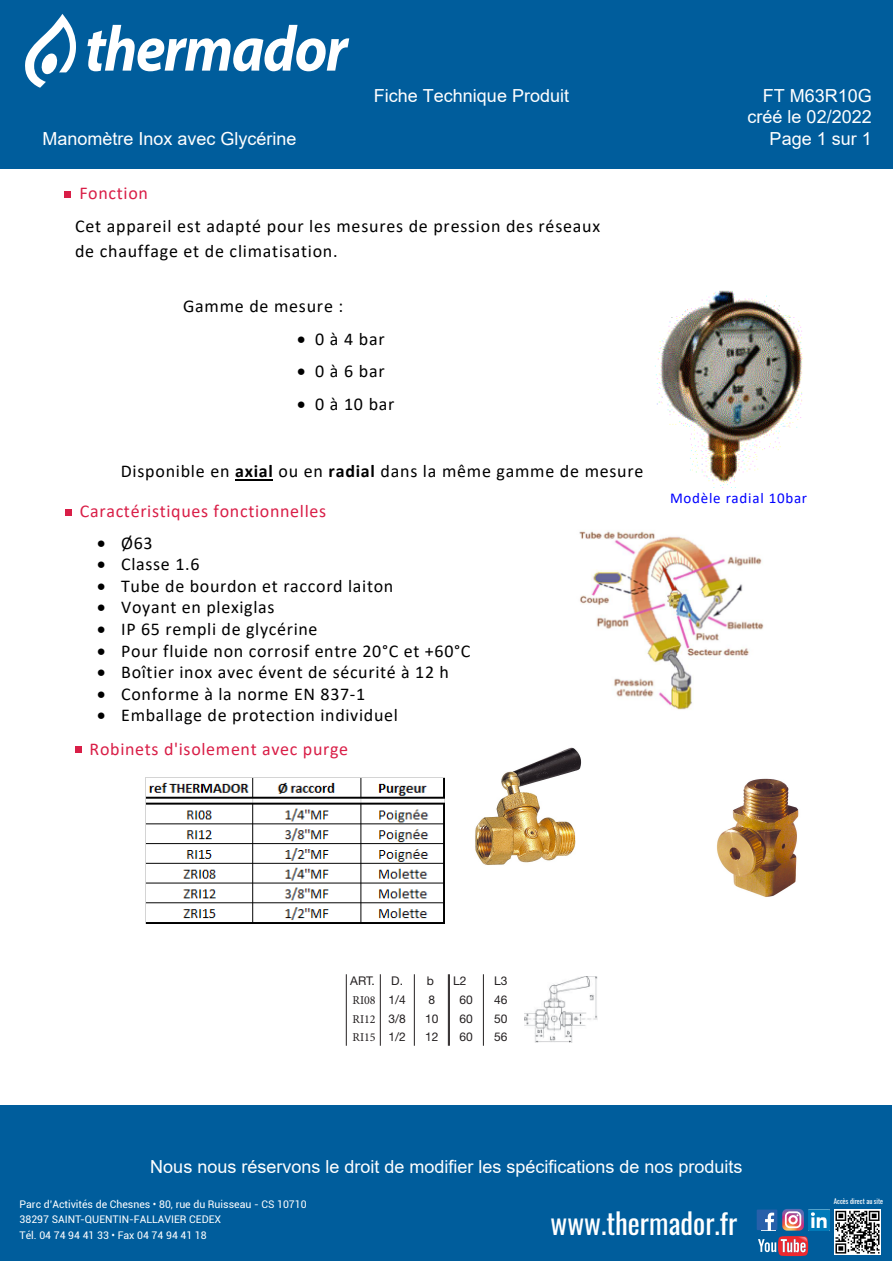
<style>
.page{position:relative;width:893px;height:1263px;background:#fff}
.page>*{position:absolute;margin:0;border:0;box-sizing:border-box;transform-origin:0 0}
.t1{font:28.5px "Oswald";color:#fff}
.t2{font:18px/25.2px "Calibri";letter-spacing:.035em;color:#000}
.t3{font:18px/21.6px "Arial";color:#fff;text-align:right}
.t4{font:18px "Calibri";letter-spacing:.035em;color:#d91e47}
.t5{font:15px "Calibri";letter-spacing:.05em;color:#00f}
.t6{font:12px "Helvetica Neue LT Std";color:#231f20}
.t7{font:12px "Minion Pro";color:#231f20}
.t8{font:10.5px/15.6px "Roboto";color:#fff}
.t9{font:6.9px "Oswald";color:#fff}
.s1{font-weight:700}
.s2{font-family:"Helvetica Neue LT Std"}
</style>
<div class="page">
<div style="left:0;top:0;width:893px;height:169px;background:#005d9c"></div>
<div style="left:0;top:1105px;width:892px;height:156px;background:#005d9c"></div>
<svg style="left:87px;top:25px;width:262px;height:46px"></svg>
<svg style="left:25px;top:14px;width:51px;height:74px"></svg>
<img style="left:808px;top:1209px;width:21px;height:21px">
<svg style="left:758px;top:1236px;width:50px;height:20px"></svg>
<img style="left:835px;top:1209px;width:45px;height:46px">
<svg style="left:757px;top:1209px;width:47px;height:21px"></svg>
<div style="left:65px;top:191px;width:6px;height:7px;background:#d91e47"></div>
<div style="left:65px;top:509px;width:7px;height:6px;background:#d91e47"></div>
<img style="left:579px;top:531px;width:185px;height:179px">
<img style="left:655px;top:290px;width:148px;height:196px">
<hr style="left:235px;top:480px;width:38px;height:1px;background:#000">
<div style="left:75px;top:746px;width:6px;height:7px;background:#d91e47"></div>
<img style="left:145px;top:777px;width:300px;height:146px">
<img style="left:475px;top:747px;width:107px;height:118px">
<img style="left:716px;top:778px;width:83px;height:119px">
<img style="left:525px;top:977px;width:73px;height:66px">
<hr style="left:346px;top:974px;width:1px;height:72px;background:#231f20">
<hr style="left:380px;top:974px;width:1px;height:72px;background:#231f20">
<hr style="left:414px;top:974px;width:1px;height:72px;background:#231f20">
<hr style="left:448px;top:974px;width:1px;height:72px;background:#231f20">
<hr style="left:449px;top:974px;width:1px;height:72px;background:#231f20">
<hr style="left:483px;top:974px;width:1px;height:72px;background:#231f20">
<p class="t3" style="left:43px;top:128px;width:256px">Manomètre Inox avec Glycérine</p>
<p class="t3" style="left:374px;top:85px;width:197px">Fiche Technique Produit</p>
<p class="t3" style="left:748px;top:85px;width:126px">FT M63R10G créé le 02/2022<br>Page 1 sur 1</p>
<p class="t4" style="left:79px;top:181px;width:70px">Fonction</p>
<p class="t2" style="left:75px;top:213px;width:527px">Cet appareil est adapté pour les mesures de pression des réseaux de chauffage et de climatisation.</p>
<p class="t2" style="left:183px;top:293px;width:162px">Gamme de mesure :</p>
<p class="t2" style="left:297px;top:326px;width:89px">• 0 à 4 bar</p>
<p class="t2" style="left:297px;top:358px;width:89px">• 0 à 6 bar</p>
<p class="t2" style="left:297px;top:391px;width:99px">• 0 à 10 bar</p>
<p class="t2" style="left:121px;top:457px;width:524px">Disponible en <span class="s1">axial</span> ou en <span class="s1">radial</span> dans la même gamme de mesure</p>
<p class="t4" style="left:80px;top:499px;width:248px">Caractéristiques fonctionnelles</p>
<p class="t2" style="left:97px;top:529px;width:57px">• Ø63</p>
<p class="t2" style="left:97px;top:551px;width:104px">• Classe 1.6</p>
<p class="t2" style="left:97px;top:573px;width:298px">• Tube de bourdon et raccord laiton</p>
<p class="t2" style="left:97px;top:594px;width:179px">• Voyant en plexiglas</p>
<p class="t2" style="left:97px;top:616px;width:222px">• IP 65 rempli de glycérine</p>
<p class="t2" style="left:97px;top:637px;width:375px">• Pour fluide non corrosif entre 20°C et +60°C</p>
<p class="t2" style="left:97px;top:659px;width:353px">• Boîtier inox avec évent de sécurité à 12 h</p>
<p class="t2" style="left:97px;top:681px;width:270px">• Conforme à la norme EN 837-1</p>
<p class="t2" style="left:97px;top:702px;width:302px">• Emballage de protection individuel</p>
<p class="t4" style="left:90px;top:737px;width:260px">Robinets d'isolement avec purge</p>
<p class="t5" style="left:670px;top:488px;width:139px">Modèle radial 10bar</p>
<p class="t6" style="left:350px;top:976px;width:54px">ART. D.</p>
<p class="t6" style="left:427px;top:976px;width:9px">b</p>
<p class="t6" style="left:453px;top:977px;width:15px">L2</p>
<p class="t6" style="left:494px;top:976px;width:15px">L3</p>
<p class="t7" style="left:353px;top:992px;width:55px">RI08 <span class="s2">1/4</span></p>
<p class="t6" style="left:428px;top:995px;width:8px">8</p>
<p class="t6" style="left:459px;top:995px;width:15px">60</p>
<p class="t6" style="left:494px;top:995px;width:15px">46</p>
<p class="t7" style="left:353px;top:1011px;width:55px">RI12 <span class="s2">3/8</span></p>
<p class="t6" style="left:425px;top:1014px;width:15px">10</p>
<p class="t6" style="left:459px;top:1014px;width:15px">60</p>
<p class="t6" style="left:494px;top:1014px;width:15px">50</p>
<p class="t7" style="left:353px;top:1029px;width:55px">RI15 <span class="s2">1/2</span></p>
<p class="t6" style="left:425px;top:1033px;width:15px">12</p>
<p class="t6" style="left:459px;top:1033px;width:15px">60</p>
<p class="t6" style="left:494px;top:1033px;width:15px">56</p>
<p class="t3" style="left:150px;top:1155px;width:594px">Nous nous réservons le droit de modifier les spécifications de nos produits</p>
<p class="t8" style="left:20px;top:1196px;width:289px">Parc d’Activités de Chesnes • 80, rue du Ruisseau - CS 10710<br>38297 SAINT-QUENTIN-FALLAVIER CEDEX<br>Tél. 04 74 94 41 33 • Fax 04 74 94 41 18</p>
<h1 class="t1" style="left:551px;top:1198px;width:188px">www.thermador.fr</h1>
<p class="t9" style="left:834px;top:1195px;width:51px">Accès direct au site</p>
</div>
